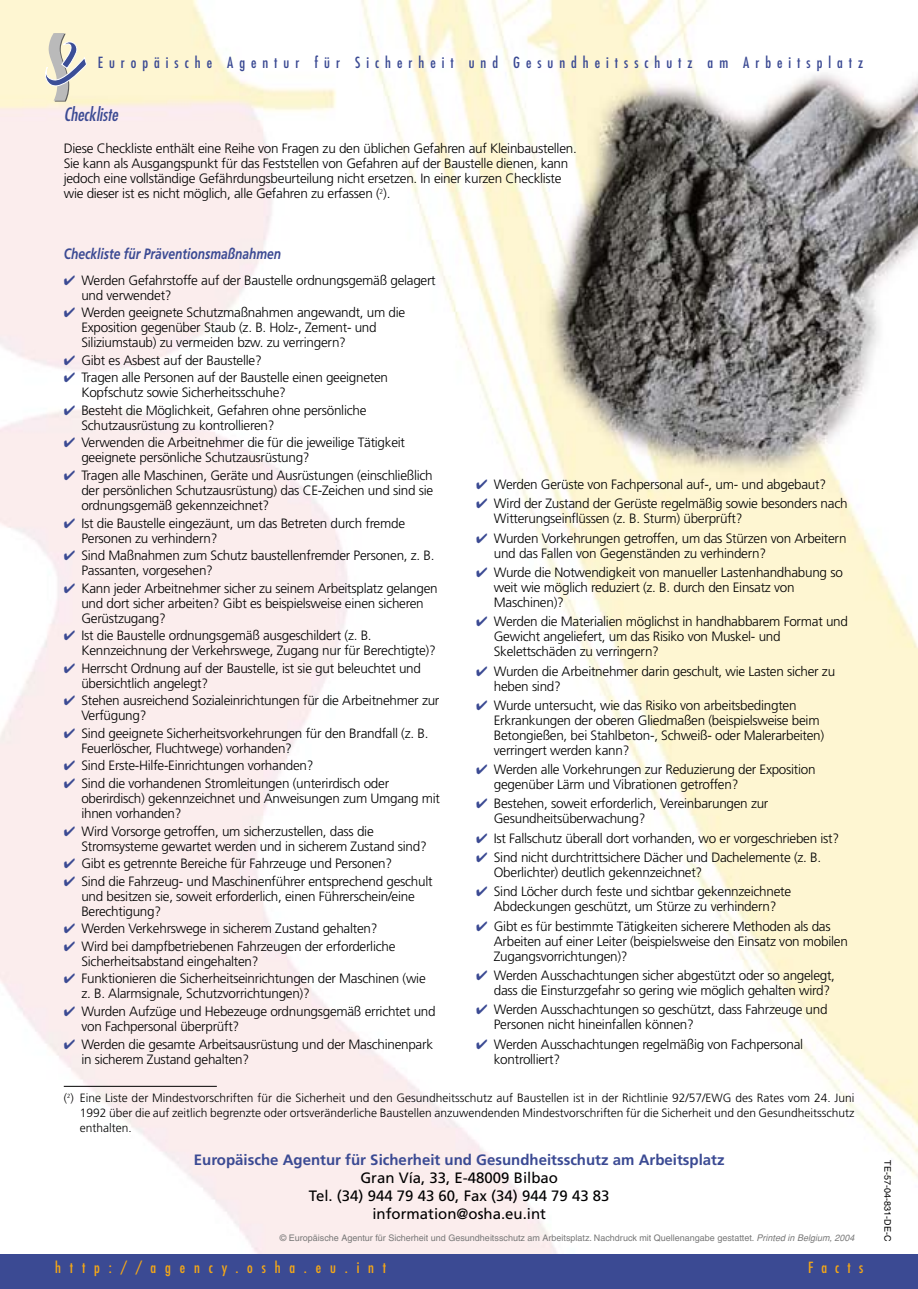
<style>
.page{position:relative;width:918px;height:1289px;background:#fff}
.page>*{position:absolute;margin:0;border:0;box-sizing:border-box;transform-origin:0 0}
.t1{font:italic condensed 18px "Futura";color:#3b4a93}
.t2{font:15px/18px "Frutiger";color:#000;text-align:center}
.t3{font:condensed 15px "Futura";letter-spacing:.4em;color:#3b4a93}
.t4{font:700 15px "Frutiger";color:#3b4a93}
.t5{font:italic 700 15px "Frutiger";color:#3b4a93;scale:.8 1}
.t6{font:condensed 15px "Futura";letter-spacing:.59em;color:#f4a717}
.t7{font:300 13.5px/15px "Frutiger";letter-spacing:-.02em;color:#000}
.t8{font:300 12px/15px "Frutiger";color:#000;text-align:justify}
.t9{font:9px "Helvetica";color:#777}
.t10{font:9px "Helvetica";color:#000}
.s1{color:#3b4a93}
.s2{font-style:italic}
</style>
<div class="page">
<img style="left:0;top:0;width:918px;height:1254px">
<div style="left:0;top:1254px;width:918px;height:34px;background:#3b4a93"></div>
<svg style="left:44px;top:33px;width:43px;height:69px;background:#d3d1c5"></svg>
<hr style="left:64px;top:1086px;width:153px;height:1px;background:#000">
<p class="t3" style="left:98px;top:56px;width:767px">Europäische Agentur für Sicherheit und Gesundheitsschutz am Arbeitsplatz</p>
<h1 class="t1" style="left:64px;top:106px;width:56px">Checkliste</h1>
<p class="t7" style="left:64px;top:142px;width:515px">Diese Checkliste enthält eine Reihe von Fragen zu den üblichen Gefahren auf Kleinbaustellen.<br>Sie kann als Ausgangspunkt für das Feststellen von Gefahren auf der Baustelle dienen, kann jedoch eine vollständige Gefährdungsbeurteilung nicht ersetzen. In einer kurzen Checkliste wie dieser ist es nicht möglich, alle Gefahren zu erfassen (<sup>2</sup>).</p>
<p class="t5" style="left:64px;top:247px;width:273px">Checkliste für Präventionsmaßnahmen</p>
<p class="t7" style="left:81px;top:273px;width:356px;text-indent:-18px"><span class="s1">✔</span> Werden Gefahrstoffe auf der Baustelle ordnungsgemäß gelagert und verwendet?</p>
<p class="t7" style="left:81px;top:306px;width:325px;text-indent:-18px"><span class="s1">✔</span> Werden geeignete Schutzmaßnahmen angewandt, um die<br>Exposition gegenüber Staub (z. B. Holz-, Zement- und<br>Siliziumstaub) zu vermeiden bzw. zu verringern?</p>
<p class="t7" style="left:64px;top:353px;width:200px"><span class="s1">✔</span> Gibt es Asbest auf der Baustelle?</p>
<p class="t7" style="left:81px;top:371px;width:308px;text-indent:-18px"><span class="s1">✔</span> Tragen alle Personen auf der Baustelle einen geeigneten<br>Kopfschutz sowie Sicherheitsschuhe?</p>
<p class="t7" style="left:81px;top:404px;width:287px;text-indent:-18px"><span class="s1">✔</span> Besteht die Möglichkeit, Gefahren ohne persönliche<br>Schutzausrüstung zu kontrollieren?</p>
<p class="t7" style="left:81px;top:436px;width:325px;text-indent:-18px"><span class="s1">✔</span> Verwenden die Arbeitnehmer die für die jeweilige Tätigkeit geeignete persönliche Schutzausrüstung?</p>
<p class="t7" style="left:81px;top:469px;width:353px;text-align:justify;text-indent:-18px"><span class="s1">✔</span> Tragen alle Maschinen, Geräte und Ausrüstungen (einschließlich der persönlichen Schutzausrüstung) das CE-Zeichen und sind sie ordnungsgemäß gekennzeichnet?</p>
<p class="t7" style="left:81px;top:516px;width:325px;text-indent:-18px"><span class="s1">✔</span> Ist die Baustelle eingezäunt, um das Betreten durch fremde<br>Personen zu verhindern?</p>
<p class="t7" style="left:81px;top:549px;width:355px;text-indent:-18px"><span class="s1">✔</span> Sind Maßnahmen zum Schutz baustellenfremder Personen, z. B.<br>Passanten, vorgesehen?</p>
<p class="t7" style="left:81px;top:581px;width:358px;text-indent:-18px"><span class="s1">✔</span> Kann jeder Arbeitnehmer sicher zu seinem Arbeitsplatz gelangen und dort sicher arbeiten? Gibt es beispielsweise einen sicheren<br>Gerüstzugang?</p>
<p class="t7" style="left:81px;top:629px;width:356px;text-indent:-18px"><span class="s1">✔</span> Ist die Baustelle ordnungsgemäß ausgeschildert (z. B.<br>Kennzeichnung der Verkehrswege, Zugang nur für Berechtigte)?</p>
<p class="t7" style="left:81px;top:661px;width:341px;text-indent:-18px"><span class="s1">✔</span> Herrscht Ordnung auf der Baustelle, ist sie gut beleuchtet und übersichtlich angelegt?</p>
<p class="t7" style="left:81px;top:694px;width:360px;text-indent:-18px"><span class="s1">✔</span> Stehen ausreichend Sozialeinrichtungen für die Arbeitnehmer zur<br>Verfügung?</p>
<p class="t7" style="left:81px;top:726px;width:349px;text-indent:-18px"><span class="s1">✔</span> Sind geeignete Sicherheitsvorkehrungen für den Brandfall (z. B.<br>Feuerlöscher, Fluchtwege) vorhanden?</p>
<p class="t7" style="left:64px;top:759px;width:251px"><span class="s1">✔</span> Sind Erste-Hilfe-Einrichtungen vorhanden?</p>
<p class="t7" style="left:81px;top:777px;width:360px;text-indent:-18px"><span class="s1">✔</span> Sind die vorhandenen Stromleitungen (unterirdisch oder oberirdisch) gekennzeichnet und Anweisungen zum Umgang mit ihnen vorhanden?</p>
<p class="t7" style="left:81px;top:824px;width:347px;text-indent:-18px"><span class="s1">✔</span> Wird Vorsorge getroffen, um sicherzustellen, dass die<br>Stromsysteme gewartet werden und in sicherem Zustand sind?</p>
<p class="t7" style="left:64px;top:857px;width:330px"><span class="s1">✔</span> Gibt es getrennte Bereiche für Fahrzeuge und Personen?</p>
<p class="t7" style="left:81px;top:874px;width:353px;text-indent:-18px"><span class="s1">✔</span> Sind die Fahrzeug- und Maschinenführer entsprechend geschult und besitzen sie, soweit erforderlich, einen Führerschein/eine<br>Berechtigung?</p>
<p class="t7" style="left:64px;top:922px;width:315px"><span class="s1">✔</span> Werden Verkehrswege in sicherem Zustand gehalten?</p>
<p class="t7" style="left:81px;top:939px;width:316px;text-indent:-18px"><span class="s1">✔</span> Wird bei dampfbetriebenen Fahrzeugen der erforderliche<br>Sicherheitsabstand eingehalten?</p>
<p class="t7" style="left:81px;top:972px;width:346px;text-indent:-18px"><span class="s1">✔</span> Funktionieren die Sicherheitseinrichtungen der Maschinen (wie z. B. Alarmsignale, Schutzvorrichtungen)?</p>
<p class="t7" style="left:81px;top:1004px;width:356px;text-indent:-18px"><span class="s1">✔</span> Wurden Aufzüge und Hebezeuge ordnungsgemäß errichtet und von Fachpersonal überprüft?</p>
<p class="t7" style="left:81px;top:1037px;width:353px;text-indent:-18px"><span class="s1">✔</span> Werden die gesamte Arbeitsausrüstung und der Maschinenpark in sicherem Zustand gehalten?</p>
<p class="t7" style="left:476px;top:478px;width:351px"><span class="s1">✔</span> Werden Gerüste von Fachpersonal auf-, um- und abgebaut?</p>
<p class="t7" style="left:494px;top:497px;width:355px;text-indent:-18px"><span class="s1">✔</span> Wird der Zustand der Gerüste regelmäßig sowie besonders nach<br>Witterungseinflüssen (z. B. Sturm) überprüft?</p>
<p class="t7" style="left:494px;top:531px;width:354px;text-indent:-18px"><span class="s1">✔</span> Wurden Vorkehrungen getroffen, um das Stürzen von Arbeitern und das Fallen von Gegenständen zu verhindern?</p>
<p class="t7" style="left:494px;top:566px;width:350px;text-indent:-18px"><span class="s1">✔</span> Wurde die Notwendigkeit von manueller Lastenhandhabung so weit wie möglich reduziert (z. B. durch den Einsatz von<br>Maschinen)?</p>
<p class="t7" style="left:494px;top:615px;width:356px;text-indent:-18px"><span class="s1">✔</span> Werden die Materialien möglichst in handhabbarem Format und<br>Gewicht angeliefert, um das Risiko von Muskel- und<br>Skelettschäden zu verringern?</p>
<p class="t7" style="left:494px;top:664px;width:343px;text-indent:-18px"><span class="s1">✔</span> Wurden die Arbeitnehmer darin geschult, wie Lasten sicher zu heben sind?</p>
<p class="t7" style="left:494px;top:698px;width:332px;text-indent:-18px"><span class="s1">✔</span> Wurde untersucht, wie das Risiko von arbeitsbedingten Erkrankungen der oberen Gliedmaßen (beispielsweise beim Betongießen, bei Stahlbeton-, Schweiß- oder Malerarbeiten) verringert werden kann?</p>
<p class="t7" style="left:494px;top:763px;width:323px;text-indent:-18px"><span class="s1">✔</span> Werden alle Vorkehrungen zur Reduzierung der Exposition gegenüber Lärm und Vibrationen getroffen?</p>
<p class="t7" style="left:494px;top:797px;width:276px;text-indent:-18px"><span class="s1">✔</span> Bestehen, soweit erforderlich, Vereinbarungen zur<br>Gesundheitsüberwachung?</p>
<p class="t7" style="left:476px;top:831px;width:364px"><span class="s1">✔</span> Ist Fallschutz überall dort vorhanden, wo er vorgeschrieben ist?</p>
<p class="t7" style="left:494px;top:851px;width:329px;text-indent:-18px"><span class="s1">✔</span> Sind nicht durchtrittsichere Dächer und Dachelemente (z. B.<br>Oberlichter) deutlich gekennzeichnet?</p>
<p class="t7" style="left:476px;top:885px;width:316px;text-align:center"><span class="s1">✔</span> Sind Löcher durch feste und sichtbar gekennzeichnete<br>Abdeckungen geschützt, um Stürze zu verhindern?</p>
<p class="t7" style="left:494px;top:919px;width:356px;text-indent:-18px"><span class="s1">✔</span> Gibt es für bestimmte Tätigkeiten sicherere Methoden als das<br>Arbeiten auf einer Leiter (beispielsweise den Einsatz von mobilen<br>Zugangsvorrichtungen)?</p>
<p class="t7" style="left:494px;top:968px;width:343px;text-indent:-18px"><span class="s1">✔</span> Werden Ausschachtungen sicher abgestützt oder so angelegt, dass die Einsturzgefahr so gering wie möglich gehalten wird?</p>
<p class="t7" style="left:494px;top:1003px;width:335px;text-indent:-18px"><span class="s1">✔</span> Werden Ausschachtungen so geschützt, dass Fahrzeuge und<br>Personen nicht hineinfallen können?</p>
<p class="t7" style="left:494px;top:1037px;width:311px;text-indent:-18px"><span class="s1">✔</span> Werden Ausschachtungen regelmäßig von Fachpersonal kontrolliert?</p>
<p class="t8" style="left:80px;top:1090px;width:776px;text-indent:-16px">(<sup>2</sup>) Eine Liste der Mindestvorschriften für die Sicherheit und den Gesundheitsschutz auf Baustellen ist in der Richtlinie 92/57/EWG des Rates vom 24. Juni 1992 über die auf zeitlich begrenzte oder ortsveränderliche Baustellen anzuwendenden Mindestvorschriften für die Sicherheit und den Gesundheitsschutz enthalten.</p>
<p class="t4" style="left:194px;top:1153px;width:532px">Europäische Agentur für Sicherheit und Gesundheitsschutz am Arbeitsplatz</p>
<p class="t2" style="left:309px;top:1169px;width:302px">Gran Vía, 33, E-48009 Bilbao<br>Tel. (34) 944 79 43 60, Fax (34) 944 79 43 83 information@osha.eu.int</p>
<p class="t9" style="left:280px;top:1234px;width:576px">© Europäische Agentur für Sicherheit und Gesundheitsschutz am Arbeitsplatz. Nachdruck mit Quellenangabe gestattet. <span class="s2">Printed in Belgium, 2004</span></p>
<p class="t6" style="left:55px;top:1260px;width:333px">http://agency.osha.eu.int</p>
<p class="t6" style="left:808px;top:1260px;width:56px">Facts</p>
<p class="t10" style="left:891px;top:1160px;width:82px;rotate:90deg">TE-57-04-831-DE-C</p>
</div>
